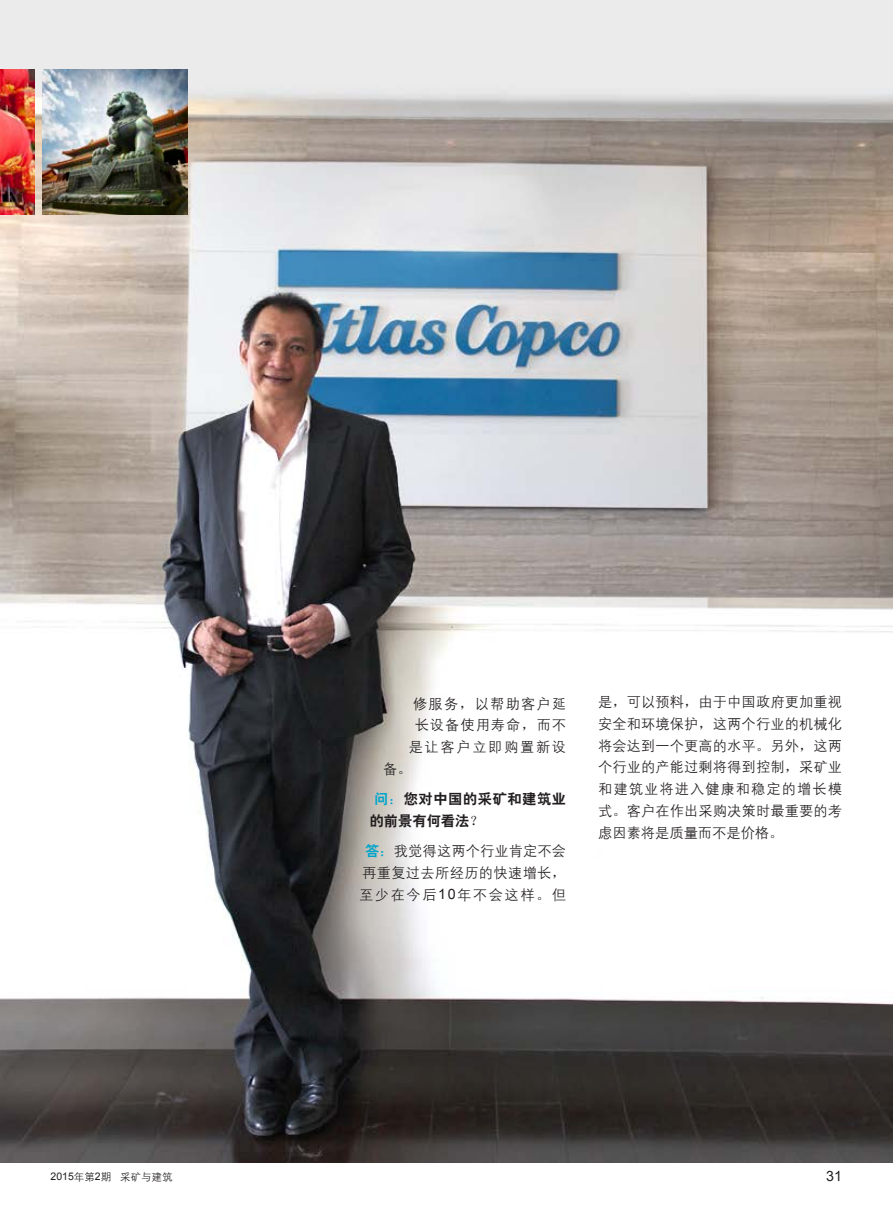
<style>
.page{position:relative;width:893px;height:1212px;background:#fff}
.page>*{position:absolute;margin:0;border:0;box-sizing:border-box;transform-origin:0 0}
.特集_赤松本文e{font:14.25px/21.8px "H Yg 2 gj";letter-spacing:.025em;color:#231f20;text-align:center}
.特集_赤松本文e-2{font:14.25px/21.8px "H Yb 2 gj";letter-spacing:.04em;color:#231f20}
.特集_赤松本文e-3{font:14.25px "H Yg 2 gj";letter-spacing:.08em;color:#231f20}
.特集_赤松本文e-4{font:14.25px "H Yg 2 gj";letter-spacing:.07em;color:#231f20}
.特集_赤松本文e-5{font:14.25px "H Yg 2 gj";letter-spacing:.115em;color:#231f20}
.t1{font:14.25px "Arial";color:#231f20}
.t2{font:10.5px "H Yg 2 gj";color:#231f20}
.s1{font-family:"Sim Sun"}
.s2{color:#00a4ca}
.s3{font-family:"Sim Sun";color:#00a4ca}
.s4{font-family:"H Yb 2 gj";color:#00a4ca}
.s5{font-family:"Arial"}
</style>
<div class="page">
<img style="left:0;top:0;width:893px;height:1162px">
<img style="left:0;top:69px;width:34px;height:145px">
<img style="left:42px;top:70px;width:145px;height:144px">
<p class="特集_赤松本文e-3" style="left:413px;top:696px;width:155px">修服务<span class="s1">，</span>以帮助客户延</p>
<p class="特集_赤松本文e-4" style="left:415px;top:718px;width:153px">长设备使用寿命<span class="s1">，</span>而不</p>
<p class="特集_赤松本文e-5" style="left:409px;top:740px;width:159px">是让客户立即购置新设</p>
<p class="特集_赤松本文e" style="left:383px;top:758px;width:30px">备<span class="s1">。</span></p>
<p class="特集_赤松本文e-2" style="left:370px;top:788px;width:198px;text-indent:5px"><span class="s2">问</span><span class="s3">：</span>您对中国的采矿和建筑业的前景有何看法<span class="s1">？</span></p>
<p class="特集_赤松本文e" style="left:359px;top:840px;width:209px"><span class="s4">答</span><span class="s3">：</span>我觉得这两个行业肯定不会再重复过去所经历的快速增长<span class="s1">，</span>至少在今后<span class="s5">10</span>年不会这样<span class="s1">。</span>但</p>
<p class="特集_赤松本文e" style="left:598px;top:691px;width:245px;text-align:justify">是<span class="s1">，</span>可以预料<span class="s1">，</span>由于中国政府更加重视安全和环境保护<span class="s1">，</span>这两个行业的机械化将会达到一个更高的水平<span class="s1">。</span>另外<span class="s1">，</span>这两个行业的产能过剩将得到控制<span class="s1">，</span>采矿业和建筑业将进入健康和稳定的增长模式<span class="s1">。</span>客户在作出采购决策时最重要的考虑因素将是质量而不是价格<span class="s1">。</span></p>
<p class="t2" style="left:51px;top:1172px;width:123px"><span class="s5">2015</span>年第<span class="s5">2</span>期 采矿与建筑</p>
<p class="t1" style="left:826px;top:1166px;width:17px">31</p>
</div>
